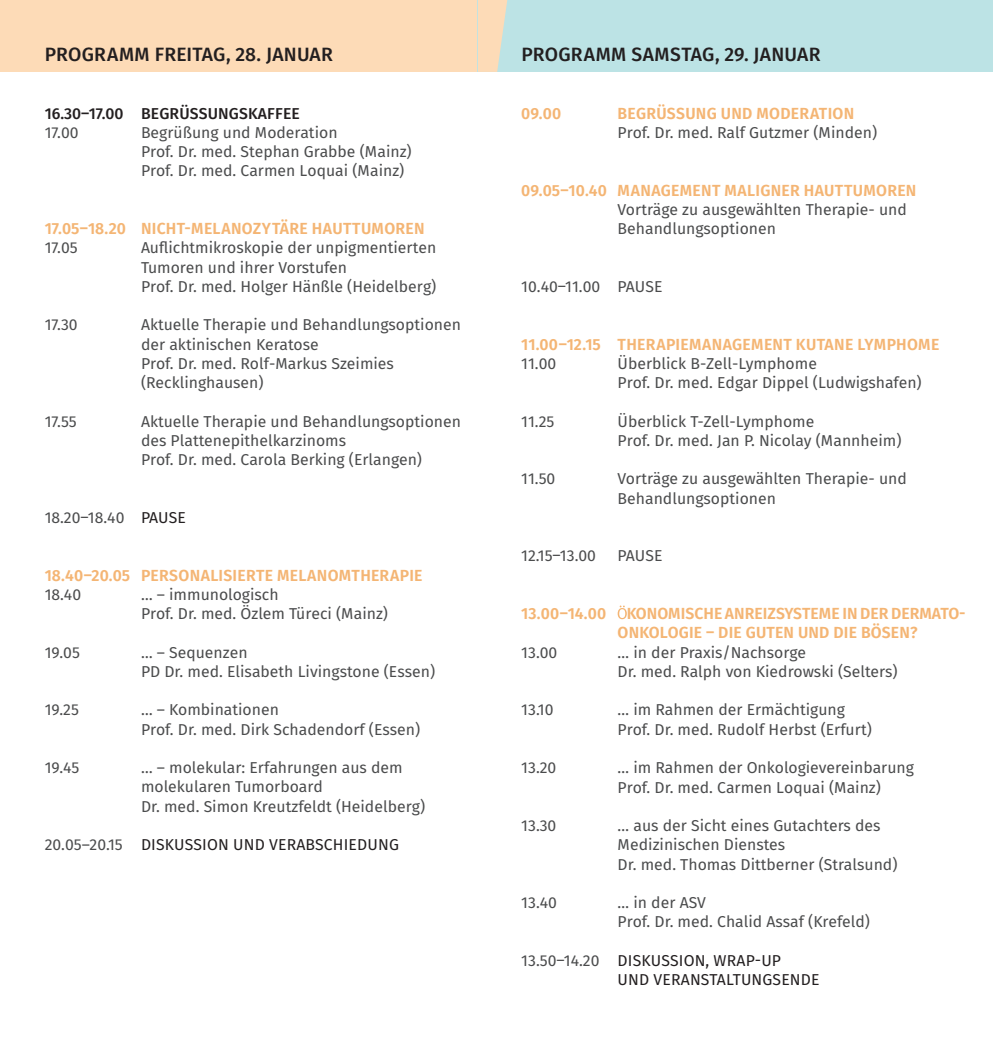
<style>
.page{position:relative;width:993px;height:1042px;background:#fff}
.page>*{position:absolute;margin:0;border:0;box-sizing:border-box;transform-origin:0 0}
.t1{font:500 19.25px "Fira Sans";letter-spacing:.01em;color:#231f20}
.t2{font:600 16.1px/19.2px "Fira Sans";letter-spacing:.015em;color:#f4b574}
.t3{font:15.75px/19.2px "Fira Sans";color:#4b4c4d}
.t4{font:15.75px/19.2px "Fira Sans";letter-spacing:.01em;color:#231f20}
.t5{font:500 15.75px "Fira Sans";letter-spacing:.01em;color:#231f20}
.s1{color:#231f20}
</style>
<div class="page">
<div style="left:0;top:0;width:478px;height:72px;background:#fddbb7"></div>
<div style="left:477px;top:0;width:515px;height:72px;background:#bce3e5"></div>
<svg style="left:478px;top:0;width:29px;height:72px"></svg>
<svg style="left:617px;top:605px;width:9px;height:14px"></svg>
<p class="t1" style="left:45px;top:39px;width:289px">PROGRAMM FREITAG, 28. JANUAR</p>
<p class="t5" style="left:45px;top:100px;width:256px">16.30–17.00 BEGRÜSSUNGSKAFFEE</p>
<p class="t3" style="left:45px;top:122px;width:35px">17.00</p>
<p class="t3" style="left:141px;top:122px;width:272px">Begrüßung und Moderation<br>Prof. Dr. med. Stephan Grabbe (Mainz)<br>Prof. Dr. med. Carmen Loquai (Mainz)</p>
<p class="t2" style="left:45px;top:218px;width:381px">17.05–18.20 N ICHT-MELANOZYTÄRE HAUTTUMOREN</p>
<p class="t3" style="left:45px;top:238px;width:35px">17.05</p>
<p class="t3" style="left:141px;top:238px;width:297px">Auflichtmikroskopie der unpigmentierten<br>Tumoren und ihrer Vorstufen<br>Prof. Dr. med. Holger Hänßle (Heidelberg)</p>
<p class="t3" style="left:45px;top:315px;width:34px">17.30</p>
<p class="t3" style="left:141px;top:315px;width:321px">Aktuelle Therapie und Behandlungsoptionen der aktinischen Keratose<br>Prof. Dr. med. Rolf-Markus Szeimies (Recklinghausen)</p>
<p class="t3" style="left:45px;top:411px;width:34px">17.55</p>
<p class="t3" style="left:141px;top:411px;width:321px">Aktuelle Therapie und Behandlungsoptionen des Plattenepithelkarzinoms<br>Prof. Dr. med. Carola Berking (Erlangen)</p>
<p class="t3" style="left:45px;top:507px;width:134px">18.20–18.40 <span class="s1">pause</span></p>
<p class="t2" style="left:45px;top:564px;width:379px">18.40–20.05 PERSONALISIERTE MELANOMTHERAPIE</p>
<p class="t3" style="left:45px;top:584px;width:38px">18.40</p>
<p class="t3" style="left:141px;top:584px;width:248px">… – immunologisch<br>Prof. Dr. med. Özlem Türeci (Mainz)</p>
<p class="t3" style="left:45px;top:642px;width:37px">19.05</p>
<p class="t3" style="left:141px;top:642px;width:295px">… – Sequenzen<br>PD Dr. med. Elisabeth Livingstone (Essen)</p>
<p class="t3" style="left:45px;top:700px;width:36px">19.25</p>
<p class="t3" style="left:141px;top:700px;width:280px">… – Kombinationen<br>Prof. Dr. med. Dirk Schadendorf (Essen)</p>
<p class="t3" style="left:45px;top:758px;width:36px">19.45</p>
<p class="t3" style="left:141px;top:758px;width:285px">… – molekular: Erfahrungen aus dem molekularen Tumorboard<br>Dr. med. Simon Kreutzfeldt (Heidelberg)</p>
<p class="t3" style="left:45px;top:834px;width:150px">20.05–20.15 <span class="s1">Diskussio</span></p>
<p class="t4" style="left:218px;top:834px;width:70px">n und Verabschied</p>
<p class="t4" style="left:367px;top:834px;width:31px">ung</p>
<p class="t1" style="left:521px;top:39px;width:300px">PROGRAMM SAMSTAG, 29. JANUAR</p>
<p class="t2" style="left:521px;top:102px;width:74px">09.00 B</p>
<p class="t2" style="left:627px;top:102px;width:228px">EGRÜSSUNG UND MODERATION</p>
<p class="t3" style="left:617px;top:122px;width:261px">Prof. Dr. med. Ralf Gutzmer (Minden)</p>
<p class="t2" style="left:521px;top:179px;width:396px">09.05–10.40 MANAGEMENT MALIGNER HAUTTUMOREN</p>
<p class="t3" style="left:617px;top:199px;width:291px">Vorträge zu ausgewählten Therapie- und<br>Behandlungsoptionen</p>
<p class="t3" style="left:521px;top:276px;width:92px">10.40–11.00 pa</p>
<p class="t3" style="left:634px;top:276px;width:20px">use</p>
<p class="t2" style="left:521px;top:333px;width:419px">11.00–12.15 THERAPIEMANAGEMENT KUTANE LYMPHOME</p>
<p class="t3" style="left:521px;top:353px;width:36px">11.00</p>
<p class="t3" style="left:617px;top:353px;width:305px">Überblick B-Zell-Lymphome<br>Prof. Dr. med. Edgar Dippel (Ludwigshafen)</p>
<p class="t3" style="left:521px;top:411px;width:35px">11.25</p>
<p class="t3" style="left:617px;top:411px;width:285px">Überblick T-Zell-Lymphome<br>Prof. Dr. med. Jan P. N icolay (Mannheim)</p>
<p class="t3" style="left:521px;top:469px;width:36px">11.50</p>
<p class="t3" style="left:617px;top:469px;width:291px">Vorträge zu ausgewählten Therapie- und<br>Behandlungsoptionen</p>
<p class="t3" style="left:521px;top:546px;width:89px">12.15–13.00 pa</p>
<p class="t3" style="left:634px;top:546px;width:20px">use</p>
<p class="t2" style="left:521px;top:603px;width:86px">13.00–14.00</p>
<p class="t2" style="left:617px;top:603px;width:349px;text-indent:9px">KONOMISCHE ANREIZSYSTEME IN DER DERMATO-<br>ONKOLOGIE – DIE GUTEN UND DIE BÖSEN?</p>
<p class="t3" style="left:521px;top:642px;width:38px">13.00</p>
<p class="t3" style="left:617px;top:642px;width:281px">… in der Praxis/Nachsorge<br>Dr. med. Ralph von Kiedrowski (Selters)</p>
<p class="t3" style="left:521px;top:700px;width:34px">13.10</p>
<p class="t3" style="left:617px;top:700px;width:255px">… im Rahmen der Ermächtigung<br>Prof. Dr. med. Rudolf Herbst (Erfurt)</p>
<p class="t3" style="left:521px;top:758px;width:37px">13.20</p>
<p class="t3" style="left:617px;top:758px;width:298px">… im Rahmen der Onkologievereinbarung<br>Prof. Dr. med. Carmen Loquai (Mainz)</p>
<p class="t3" style="left:521px;top:815px;width:37px">13.30</p>
<p class="t3" style="left:617px;top:815px;width:281px">… aus der Sicht eines Gutachters des<br>Medizinischen Dienstes<br>Dr. med. Thomas Dittberner (Stralsund)</p>
<p class="t3" style="left:521px;top:892px;width:37px">13.40</p>
<p class="t3" style="left:617px;top:892px;width:254px">… in der ASV<br>Prof. Dr. med. Chalid Assaf (Krefeld)</p>
<p class="t3" style="left:521px;top:950px;width:150px">13.50–14.20 <span class="s1">Diskussio</span></p>
<p class="t4" style="left:617px;top:950px;width:163px;text-indent:77px">n, Wrap-up und Veranstalt</p>
<p class="t4" style="left:740px;top:969px;width:69px">ungsende</p>
</div>
